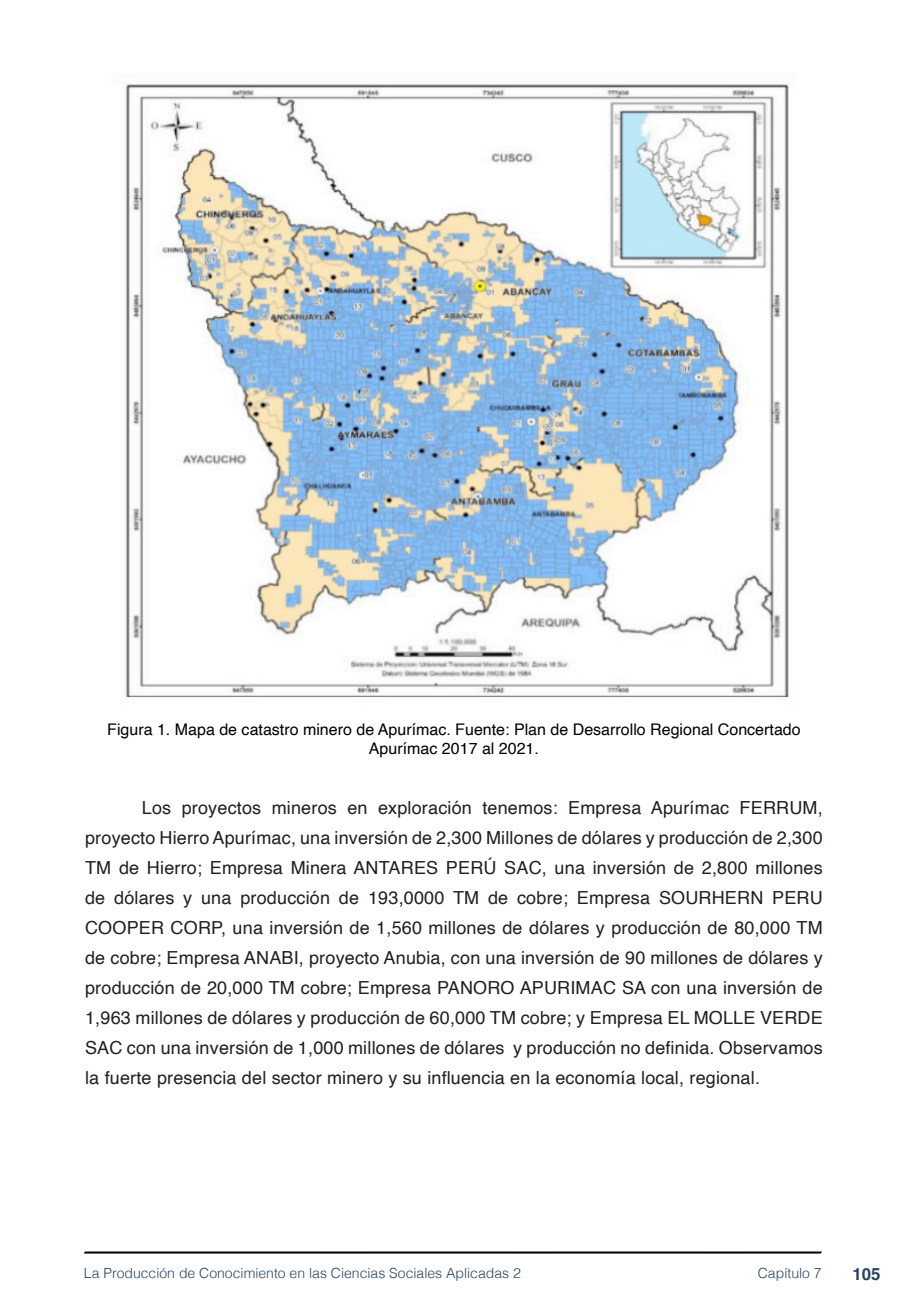
<style>
.page{position:relative;width:908px;height:1304px;background:#fff}
.page>*{position:absolute;margin:0;border:0;box-sizing:border-box;transform-origin:0 0}
.txt{font:18px/30px "Helvetica";letter-spacing:.01em;color:#231f20;text-align:justify}
.t1{font:700 16.8px "Helvetica";color:#2a435e}
.imagens_graf_tab{font:16px/19.2px "Helvetica";color:#000;text-align:center}
.t2{font:300 14px "Helvetica";color:#2a435e}
</style>
<div class="page">
<svg style="left:84px;top:1251px;width:737px;height:3px;background:#515151"></svg>
<img style="left:125px;top:84px;width:664px;height:614px">
<p class="imagens_graf_tab" style="left:107px;top:720px;width:694px">Figura 1. Mapa de catastro minero de Apurímac. Fuente: Plan de Desarrollo Regional Concertado<br>Apurímac 2017 al 2021.</p>
<p class="txt" style="left:85px;top:793px;width:739px;text-indent:57px">Los proyectos mineros en exploración tenemos: Empresa Apurímac FERRUM, proyecto Hierro Apurímac, una inversión de 2,300 Millones de dólares y producción de 2,300<br>TM de Hierro; Empresa Minera ANTARES PERÚ SAC, una inversión de 2,800 millones de dólares y una producción de 193,0000 TM de cobre; Empresa SOURHERN PERU COOPER CORP, una inversión de 1,560 millones de dólares y producción de 80,000 TM de cobre; Empresa ANABI, proyecto Anubia, con una inversión de 90 millones de dólares y producción de 20,000 TM cobre; Empresa PANORO APURIMAC SA con una inversión de 1,963 millones de dólares y producción de 60,000 TM cobre; y Empresa EL MOLLE VERDE SAC con una inversión de 1,000 millones de dólares y producción no definida. Observamos la fuerte presencia del sector minero y su influencia en la economía local, regional.</p>
<p class="t2" style="left:84px;top:1261px;width:438px">La Producción de Conocimiento en las Ciencias Sociales Aplicadas 2</p>
<p class="t2" style="left:757px;top:1261px;width:65px">Capítulo 7</p>
<p class="t1" style="left:851px;top:1264px;width:30px">105</p>
</div>
